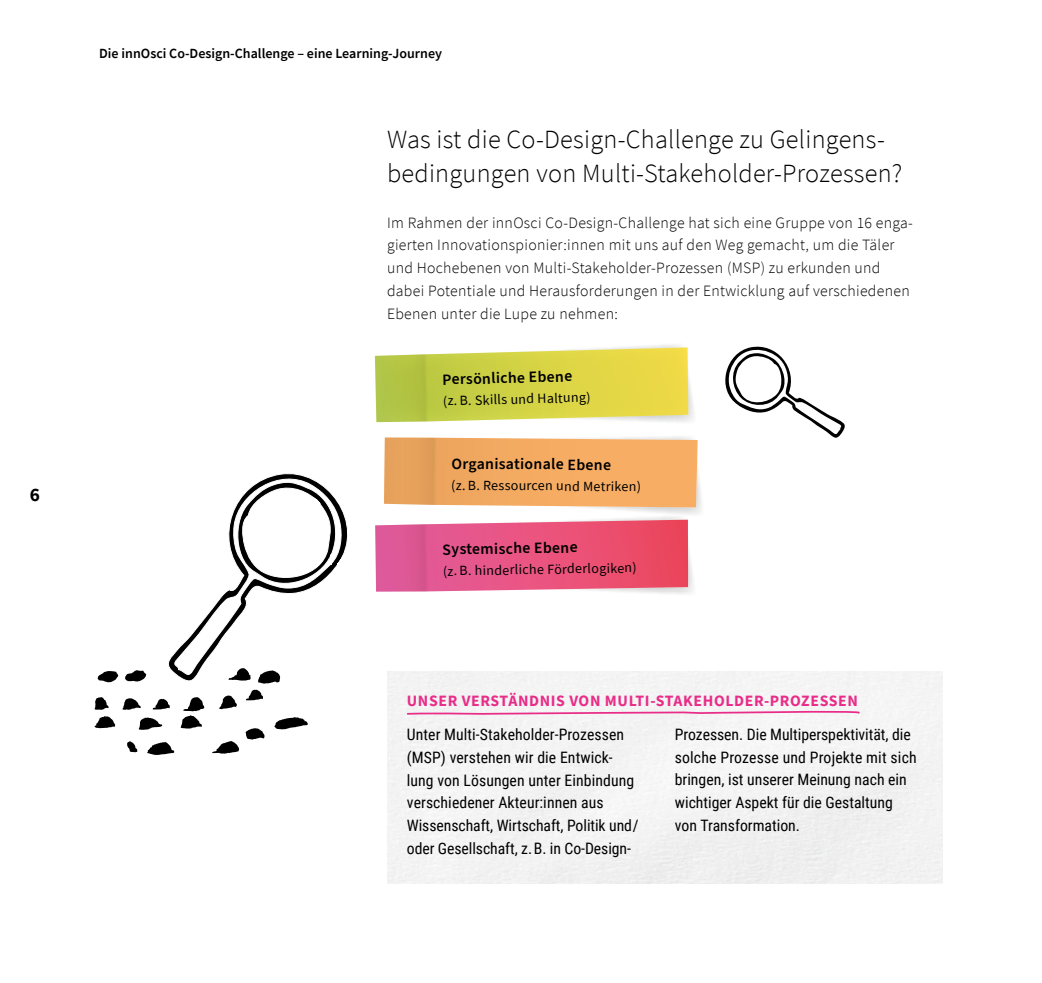
<style>
.page{position:relative;width:1042px;height:983px;background:#fff}
.page>*{position:absolute;margin:0;border:0;box-sizing:border-box;transform-origin:0 0}
.t1{font:300 26.25px/34.1px "Source Sans Pro";letter-spacing:.01em;color:#000}
.t2{font:700 19.25px "Source Sans Pro";color:#000}
.t3{font:15.75px/22.8px "Roboto Condensed";color:#000}
.t4{font:300 15.75px/22.8px "Source Sans Pro";letter-spacing:.02em;color:#000}
.t5{font:600 15.75px "Source Sans Pro";color:#000}
.t6{font:700 15.75px "Source Sans Pro";letter-spacing:.04em;color:#e82d89}
.t7{font:14px "Source Sans Pro";letter-spacing:.01em;color:#000}
.t8{font:600 14px "Source Sans Pro";color:#000}
</style>
<div class="page">
<svg style="left:375px;top:345px;width:327px;height:249px"></svg>
<svg style="left:725px;top:346px;width:120px;height:92px"></svg>
<svg style="left:406px;top:710px;width:456px;height:5px"></svg>
<svg style="left:168px;top:473px;width:180px;height:208px"></svg>
<svg style="left:236px;top:480px;width:105px;height:113px"></svg>
<svg style="left:94px;top:716px;width:21px;height:12px"></svg>
<svg style="left:95px;top:697px;width:14px;height:12px"></svg>
<svg style="left:181px;top:697px;width:23px;height:31px"></svg>
<svg style="left:153px;top:698px;width:17px;height:11px"></svg>
<svg style="left:139px;top:717px;width:23px;height:12px"></svg>
<svg style="left:122px;top:698px;width:19px;height:11px"></svg>
<svg style="left:219px;top:695px;width:18px;height:14px"></svg>
<svg style="left:274px;top:717px;width:34px;height:12px"></svg>
<svg style="left:127px;top:741px;width:10px;height:11px"></svg>
<svg style="left:147px;top:742px;width:27px;height:13px"></svg>
<svg style="left:212px;top:741px;width:27px;height:12px"></svg>
<svg style="left:245px;top:728px;width:20px;height:11px"></svg>
<svg style="left:258px;top:670px;width:22px;height:13px"></svg>
<svg style="left:228px;top:668px;width:23px;height:12px"></svg>
<svg style="left:246px;top:689px;width:17px;height:11px"></svg>
<svg style="left:125px;top:670px;width:21px;height:11px"></svg>
<svg style="left:98px;top:671px;width:20px;height:11px"></svg>
<p class="t2" style="left:30px;top:481px;width:12px">6</p>
<p class="t8" style="left:99px;top:44px;width:344px">Die innOsci Co-Design-Challenge – eine Learning-Journey</p>
<h1 class="t1" style="left:387px;top:122px;width:517px">Was ist die Co-Design-Challenge zu Gelingens&shy;bedingungen von Multi-Stakeholder-Prozessen?</h1>
<p class="t4" style="left:387px;top:211px;width:526px">Im Rahmen der innOsci Co-Design-Challenge hat sich eine Gruppe von 16 enga&shy;gierten Innovationspionier:innen mit uns auf den Weg gemacht, um die Täler und Hochebenen von Multi-Stakeholder-Prozessen (MSP) zu erkunden und dabei Potentiale und Herausforderungen in der Entwicklung auf verschiedenen Ebenen unter die Lupe zu nehmen:</p>
<p class="t5" style="left:442px;top:369px;width:131px;rotate:-2deg">Persönliche Ebene</p>
<p class="t7" style="left:443px;top:391px;width:149px;rotate:-1deg">(z. B. Skills und Haltung)</p>
<p class="t5" style="left:451px;top:453px;width:161px">Organisationale Ebene</p>
<p class="t7" style="left:451px;top:476px;width:191px">(z. B. Ressourcen und Metriken)</p>
<p class="t5" style="left:442px;top:538px;width:137px;rotate:-1deg">Systemische Ebene</p>
<p class="t7" style="left:443px;top:562px;width:195px;rotate:-1deg">(z. B. hinderliche Förderlogiken)</p>
<p class="t6" style="left:407px;top:689px;width:452px">UNSER VERSTÄNDNIS VON MULTI-STAKEHOLDER-PROZESSEN</p>
<p class="t3" style="left:407px;top:722px;width:233px">Unter Multi-Stakeholder-Prozessen (MSP) verstehen wir die Entwick&shy;lung von Lösungen unter Einbindung verschiedener Akteur:innen aus Wissenschaft, Wirtschaft, Politik und/ oder Gesellschaft, z. B. in Co-Design-</p>
<p class="t3" style="left:675px;top:722px;width:243px">Prozessen. Die Multiperspektivität, die solche Prozesse und Projekte mit sich bringen, ist unserer Meinung nach ein wichtiger Aspekt für die Gestaltung von Transformation.</p>
</div>
